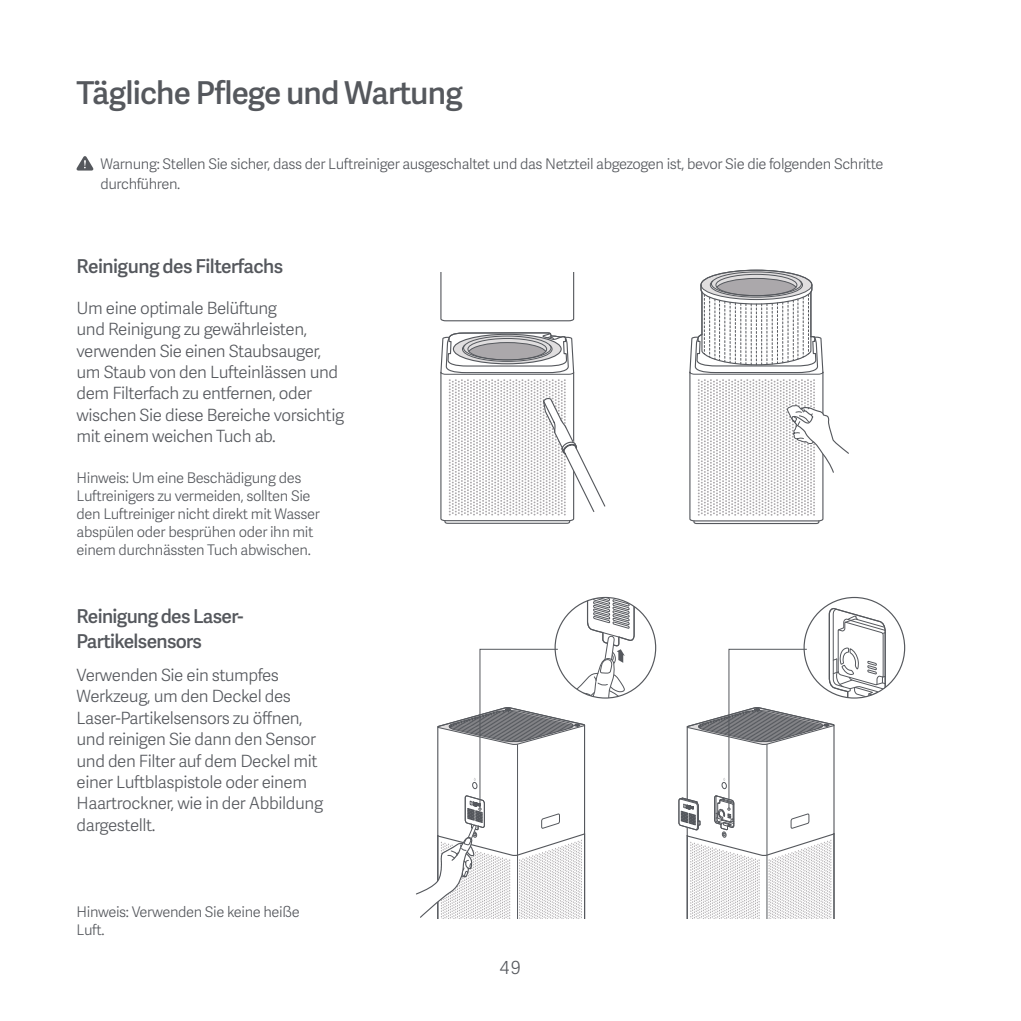
<style>
.page{position:relative;width:1021px;height:1021px;background:#fff}
.page>*{position:absolute;margin:0;border:0;box-sizing:border-box;transform-origin:0 0}
.t1{font:31.5px "Adelle Sans Sb";letter-spacing:-.025em;color:#55585d}
.t2{font:19.12px/24.8px "Adelle Sans Sb";letter-spacing:-.035em;color:#55585d}
.t3{font:18px "Adelle Sans Lt";color:#55585d}
.t4{font:16.88px/21.4px "Adelle Sans Lt";letter-spacing:-.025em;color:#55585d}
.t5{font:14.62px/18px "Adelle Sans Lt";letter-spacing:-.025em;color:#55585d}
</style>
<div class="page">
<svg style="left:76px;top:156px;width:17px;height:14px"></svg>
<svg style="left:416px;top:598px;width:219px;height:320px"></svg>
<svg style="left:678px;top:606px;width:208px;height:312px"></svg>
<svg style="left:440px;top:272px;width:166px;height:252px"></svg>
<svg style="left:689px;top:269px;width:160px;height:255px"></svg>
<h1 class="t1" style="left:77px;top:70px;width:388px">Tägliche Pflege und Wartung</h1>
<p class="t5" style="left:100px;top:153px;width:784px;line-height:20.2px">Warnung: Stellen Sie sicher, dass der Luftreiniger ausgeschaltet und das Netzteil abgezogen ist, bevor Sie die folgenden Schritte durchführen.</p>
<p class="t2" style="left:77px;top:253px;width:208px">Reinigung des Filterfachs</p>
<p class="t4" style="left:77px;top:296px;width:269px">Um eine optimale Belüftung<br>und Reinigung zu gewährleisten, verwenden Sie einen Staubsauger, um Staub von den Lufteinlässen und dem Filterfach zu entfernen, oder wischen Sie diese Bereiche vorsichtig mit einem weichen Tuch ab.</p>
<p class="t5" style="left:77px;top:468px;width:245px">Hinweis: Um eine Beschädigung des Luftreinigers zu vermeiden, sollten Sie den Luftreiniger nicht direkt mit Wasser abspülen oder besprühen oder ihn mit einem durchnässten Tuch abwischen.</p>
<p class="t2" style="left:77px;top:603px;width:168px">Reinigung des Laser-<br>Partikelsensors</p>
<p class="t4" style="left:77px;top:663px;width:248px">Verwenden Sie ein stumpfes<br>Werkzeug, um den Deckel des<br>Laser-Partikelsensors zu öffnen, und reinigen Sie dann den Sensor und den Filter auf dem Deckel mit einer Luftblaspistole oder einem<br>Haartrockner, wie in der Abbildung dargestellt.</p>
<p class="t5" style="left:77px;top:901px;width:224px">Hinweis: Verwenden Sie keine heiße<br>Luft.</p>
<p class="t3" style="left:500px;top:955px;width:22px">49</p>
</div>
